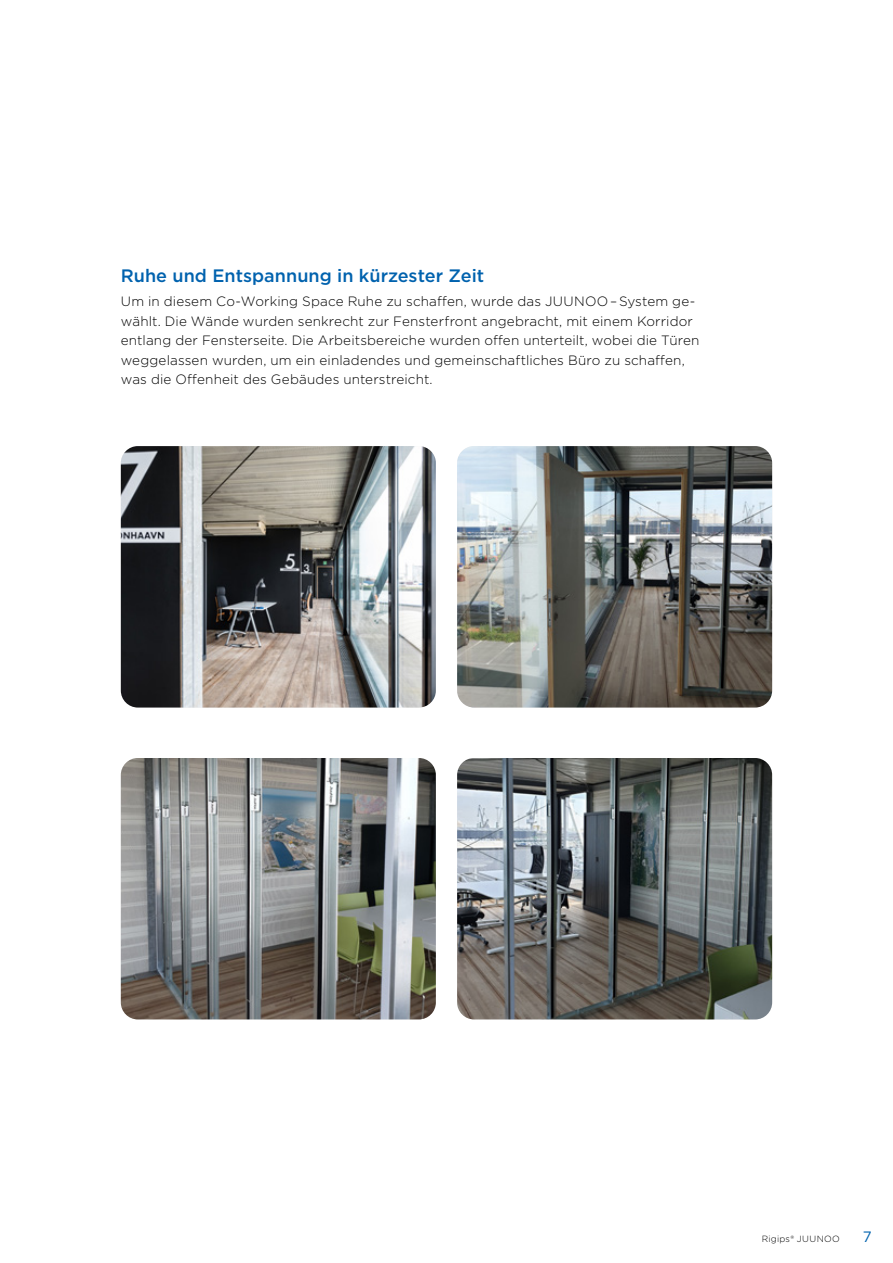
<style>
.page{position:relative;width:893px;height:1263px;background:#fff}
.page>*{position:absolute;margin:0;border:0;box-sizing:border-box;transform-origin:0 0}
.t1{font:500 18px "Gotham";color:#0062ae}
.t2{font:15px "Gotham";color:#0062ae}
.t3{font:300 13.5px/19.5px "Gotham";letter-spacing:.01em;color:#000}
.t4{font:300 9px "Gotham";letter-spacing:.03em;color:#000}
</style>
<div class="page">
<img style="left:121px;top:446px;width:315px;height:261px">
<img style="left:121px;top:758px;width:315px;height:261px">
<img style="left:457px;top:446px;width:315px;height:261px">
<img style="left:457px;top:758px;width:315px;height:261px">
<h1 class="t1" style="left:121px;top:264px;width:365px">Ruhe und Entspannung in kürzester Zeit</h1>
<p class="t3" style="left:121px;top:291px;width:580px">Um in diesem Co-Working Space Ruhe zu schaffen, wurde das JUUNOO – System ge&shy;wählt. Die Wände wurden senkrecht zur Fensterfront angebracht, mit einem Korridor entlang der Fensterseite. Die Arbeitsbereiche wurden offen unterteilt, wobei die Türen weggelassen wurden, um ein einladendes und gemeinschaftliches Büro zu schaffen, was die Offenheit des Gebäudes unterstreicht.</p>
<p class="t4" style="left:762px;top:1233px;width:79px">Rigips® JUUNOO</p>
<p class="t2" style="left:863px;top:1227px;width:10px">7</p>
</div>
